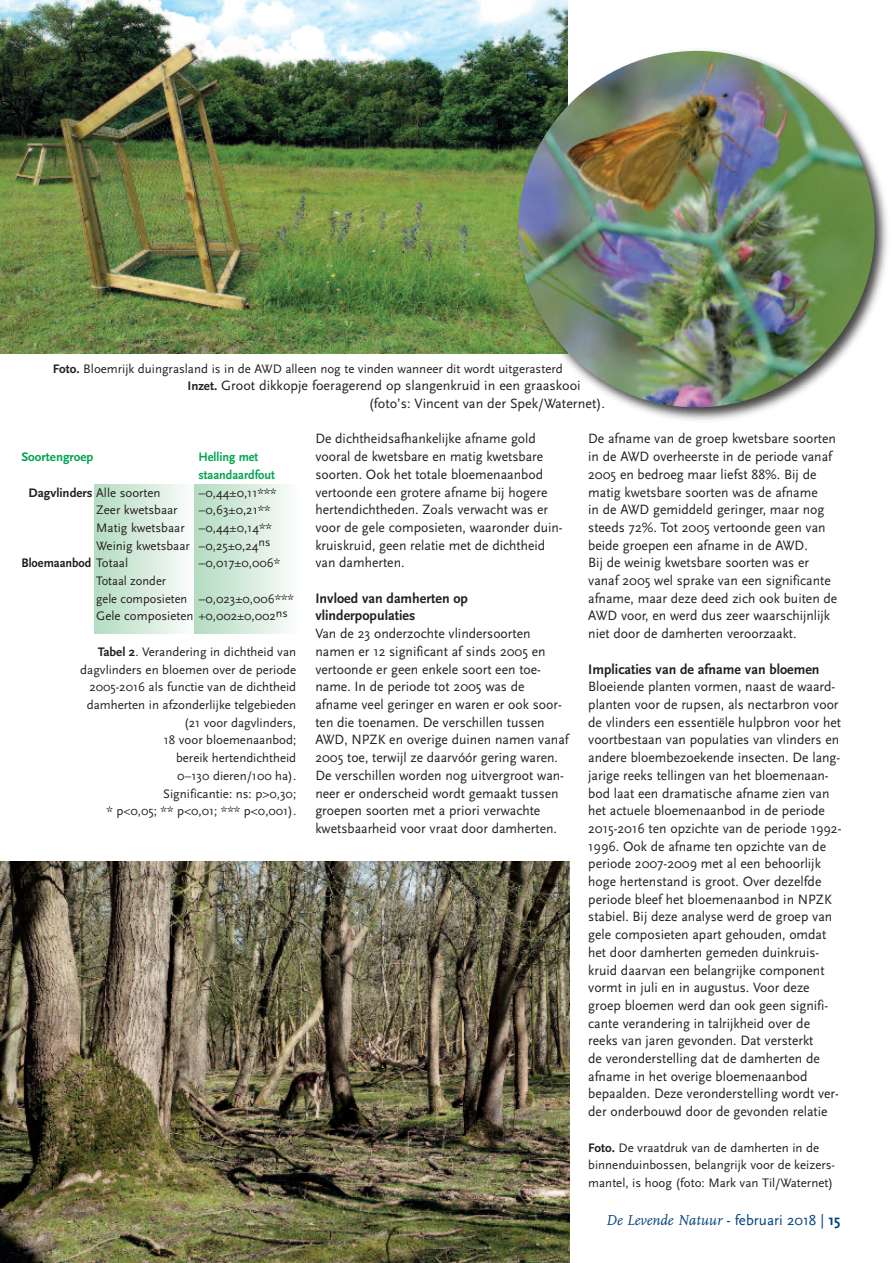
<style>
.page{position:relative;width:893px;height:1263px;background:#fff}
.page>*{position:absolute;margin:0;border:0;box-sizing:border-box;transform-origin:0 0}
.t1{font:italic 15px "FF Scala";color:#014181}
.t2{font:700 14.4px/17.7px "Scala Sans";color:#231f20}
.t3{font:14.1px/17.7px "Scala Sans";color:#231f20}
.t4{font:12.9px/17.7px "Scala Sans";color:#231f20}
.t5{font:12.9px/17.7px "Scala Sans";color:#231f20;scale:.96 1}
.t6{font:700 12.9px/17.7px "Scala Sans";color:#00a54f;scale:.95 1}
.t7{font:700 12.9px "Scala Sans";color:#231f20}
.t8{font:700 12.9px "Scala Sans";color:#231f20;scale:.95 1}
.t9{font:700 12.9px "Scala Sans";color:#00a54f}
.s1{font-weight:700}
.s2{font-weight:700;font-size:12.9px}
.s3{font-weight:400}
.s4{font-family:"Scala Sans";font-style:normal}
.s5{font-family:"Scala Sans";font-weight:700;font-style:normal}
</style>
<div class="page">
<div style="left:94px;top:484px;width:101px;height:150px;background:linear-gradient(to right,#b3dbbf,#fcfdfc)"></div>
<div style="left:195px;top:484px;width:103px;height:150px;background:linear-gradient(to right,#b3dbbf,#fbfdfb)"></div>
<img style="left:0;top:862px;width:569px;height:401px">
<img style="left:0;top:0;width:568px;height:354px">
<img style="left:512px;top:44px;width:376px;height:377px">
<img style="left:518px;top:51px;width:357px;height:356px;border-radius:50%">
<p class="t4" style="left:53px;top:359px;width:511px"><span class="s1">Foto.</span> Bloemrijk duingrasland is in de AWD alleen nog te vinden wanneer dit wordt uitgerasterd</p>
<p class="t3" style="left:369px;top:377px;width:238px;text-indent:-181px"><span class="s2">Inzet.</span> Groot dikkopje foeragerend op slangenkruid in een graaskooi (foto’s: Vincent van der Spek/Waternet).</p>
<p class="t9" style="left:21px;top:449px;width:74px">Soortengroep</p>
<p class="t6" style="left:198px;top:448px;width:82px">Helling met staandaardfout</p>
<p class="t7" style="left:29px;top:485px;width:134px">Dagvlinders <span class="s3">Alle soorten</span></p>
<p class="t4" style="left:198px;top:483px;width:80px">–0,44±0,11***</p>
<p class="t4" style="left:96px;top:501px;width:83px">Zeer kwetsbaar</p>
<p class="t4" style="left:198px;top:501px;width:74px">–0,63±0,21**</p>
<p class="t4" style="left:96px;top:519px;width:177px">Matig kwetsbaar –0,44±0,14**</p>
<p class="t4" style="left:96px;top:536px;width:176px">Weinig kwetsbaar –0,25±0,24<sup>ns</sup></p>
<p class="t8" style="left:21px;top:555px;width:114px">Bloemaanbod <span class="s3">Totaal</span></p>
<p class="t4" style="left:198px;top:554px;width:83px">–0,017±0,006*</p>
<p class="t5" style="left:96px;top:572px;width:208px">Totaal zonder<br>gele composieten –0,023±0,006***<br>Gele composieten +0,002±0,002<sup>ns</sup></p>
<p class="t4" style="left:80px;top:642px;width:217px;text-align:right"><span class="s1">Tabel 2</span>. Verandering in dichtheid van dagvlinders en bloemen over de periode<br>2005-2016 als functie van de dichtheid damherten in afzonderlijke telgebieden (21 voor dagvlinders,<br>18 voor bloemenaanbod;<br>bereik hertendichtheid<br>0–130 dieren/100 ha).<br>Significantie: ns: p&gt;0,30;<br>* p&lt;0,05; ** p&lt;0,01; *** p&lt;0,001).</p>
<p class="t3" style="left:315px;top:430px;width:249px">De dichtheidsafhankelijke afname gold vooral de kwetsbare en matig kwetsbare soorten. Ook het totale bloemenaanbod vertoonde een grotere afname bij hogere hertendichtheden. Zoals verwacht was er voor de gele composieten, waaronder duin&shy;kruiskruid, geen relatie met de dichtheid van damherten.</p>
<p class="t2" style="left:315px;top:589px;width:154px">Invloed van damherten op vlinderpopulaties</p>
<p class="t3" style="left:315px;top:624px;width:255px">Van de 23 onderzochte vlindersoorten namen er 12 significant af sinds 2005 en vertoonde er geen enkele soort een toe&shy;name. In de periode tot 2005 was de afname veel geringer en waren er ook soor&shy;ten die toenamen. De verschillen tussen AWD, NPZK en overige duinen namen vanaf 2005 toe, terwijl ze daarvóór gering waren.<br>De verschillen worden nog uitvergroot wan&shy;neer er onderscheid wordt gemaakt tussen groepen soorten met a priori verwachte kwetsbaarheid voor vraat door damherten.</p>
<p class="t3" style="left:588px;top:430px;width:251px">De afname van de groep kwetsbare soorten in de AWD overheerste in de periode vanaf 2005 en bedroeg maar liefst 88%. Bij de matig kwetsbare soorten was de afname<br>in de AWD gemiddeld geringer, maar nog steeds 72%. Tot 2005 vertoonde geen van beide groepen een afname in de AWD.<br>Bij de weinig kwetsbare soorten was er vanaf 2005 wel sprake van een significante afname, maar deze deed zich ook buiten de AWD voor, en werd dus zeer waarschijnlijk niet door de damherten veroorzaakt.</p>
<p class="t2" style="left:588px;top:660px;width:233px">Implicaties van de afname van bloemen</p>
<p class="t3" style="left:588px;top:677px;width:255px">Bloeiende planten vormen, naast de waard&shy;planten voor de rupsen, als nectarbron voor de vlinders een essentiële hulpbron voor het voortbestaan van populaties van vlinders en andere bloembezoekende insecten. De lang&shy;jarige reeks tellingen van het bloemenaan&shy;bod laat een dramatische afname zien van het actuele bloemenaanbod in de periode 2015-2016 ten opzichte van de periode 1992- 1996. Ook de afname ten opzichte van de periode 2007-2009 met al een behoorlijk hoge hertenstand is groot. Over dezelfde periode bleef het bloemenaanbod in NPZK stabiel. Bij deze analyse werd de groep van gele composieten apart gehouden, omdat het door damherten gemeden duinkruis&shy;kruid daarvan een belangrijke component vormt in juli en in augustus. Voor deze groep bloemen werd dan ook geen signifi&shy;cante verandering in talrijkheid over de reeks van jaren gevonden. Dat versterkt<br>de veronderstelling dat de damherten de afname in het overige bloemenaanbod bepaalden. Deze veronderstelling wordt ver&shy;der onderbouwd door de gevonden relatie</p>
<p class="t4" style="left:588px;top:1138px;width:248px"><span class="s1">Foto.</span> De vraatdruk van de damherten in de binnenduinbossen, belangrijk voor de keizers&shy;mantel, is hoog (foto: Mark van Til/Waternet)</p>
<p class="t1" style="left:606px;top:1211px;width:236px">De Levende Natuur <span class="s4">- februari 2018 |</span> <span class="s5">15</span></p>
</div>
